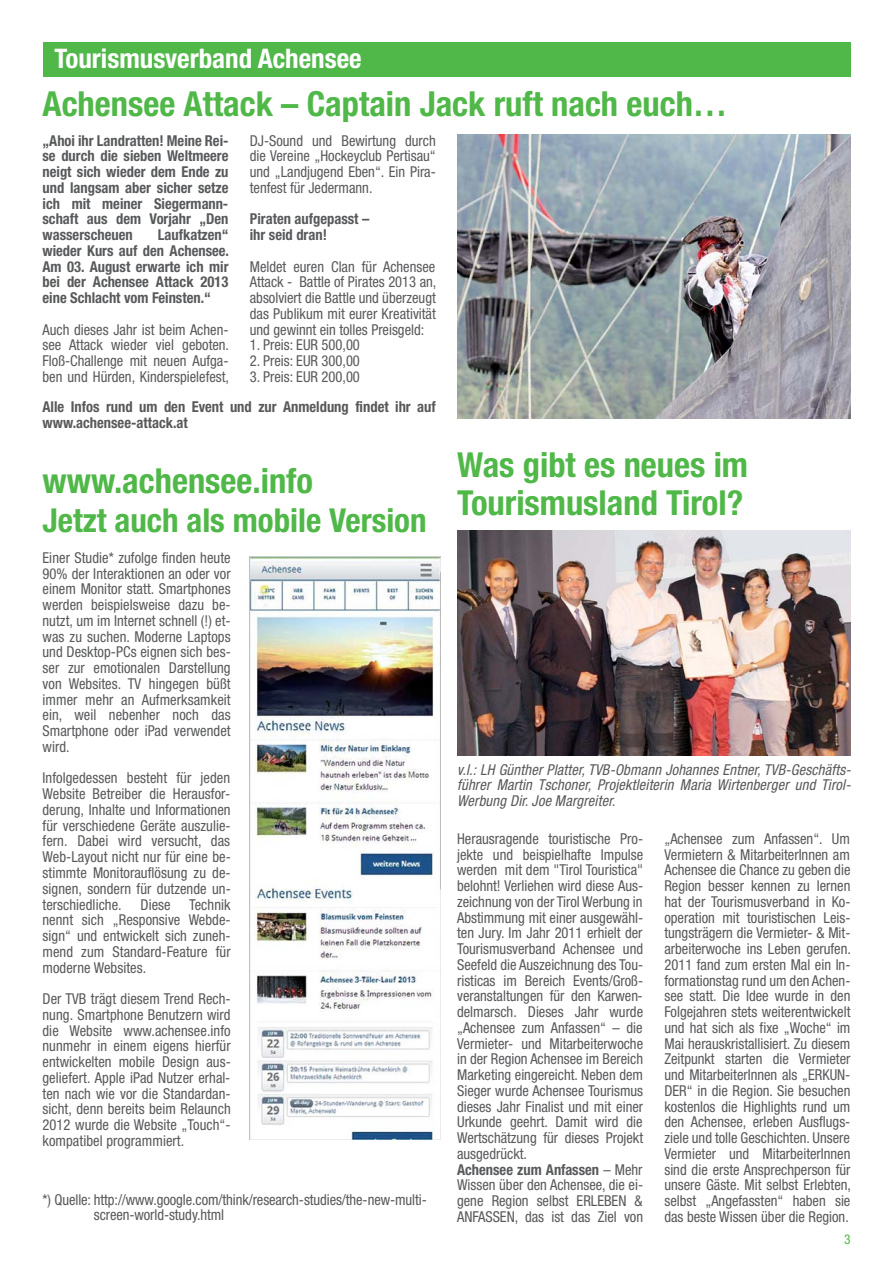
<style>
.page{position:relative;width:893px;height:1263px;background:#fff}
.page>*{position:absolute;margin:0;border:0;box-sizing:border-box;transform-origin:0 0}
.t1{font:700 condensed 34.5px/37.5px "Helvetica Neue";color:#50b848}
.t2{font:700 condensed 33px "Helvetica Neue";color:#50b848}
.t3{font:700 condensed 27px "Helvetica Neue";color:#fff}
.t4{font:condensed 15px/15.8px "Helvetica Neue";color:#58595b;text-align:justify}
.t5{font:700 condensed 15px/15.8px "Helvetica Neue";color:#58595b;text-align:justify}
.t6{font:italic condensed 15px/15.8px "Helvetica Neue";letter-spacing:.01em;color:#58595b;text-align:justify}
.t7{font:condensed 13.5px "Helvetica Neue";color:#50b848}
.s1{font-weight:700}
</style>
<div class="page">
<img style="left:457px;top:134px;width:393px;height:285px">
<img style="left:457px;top:531px;width:393px;height:224px">
<div style="left:43px;top:43px;width:807px;height:34px;background:#50b848"></div>
<img style="left:250px;top:557px;width:191px;height:583px">
<h3 class="t3" style="left:54px;top:49px;width:309px">Tourismusverband Achensee</h3>
<h1 class="t1" style="left:43px;top:88px;width:686px">Achensee Attack – Captain Jack ruft nach euch…</h1>
<p class="t5" style="left:43px;top:134px;width:188px">„Ahoi ihr Landratten! Meine Rei&shy;se durch die sieben Weltmeere neigt sich wieder dem Ende zu und langsam aber sicher setze ich mit meiner Siegermann&shy;schaft aus dem Vorjahr „Den wasserscheuen</p>
<p class="t5" style="left:43px;top:228px;width:188px;text-indent:115px">Laufkatzen“ wieder Kurs auf den Achensee.<br>Am 03. August erwarte ich mir bei der Achensee Attack 2013 eine Schlacht vom Feinsten.“</p>
<p class="t4" style="left:43px;top:323px;width:188px">Auch dieses Jahr ist beim Achen&shy;see Attack wieder viel geboten.<br>Floß-Challenge mit neuen Aufga&shy;ben und Hürden, Kinderspielefest,</p>
<p class="t4" style="left:250px;top:134px;width:188px">DJ-Sound und Bewirtung durch die Vereine „Hockeyclub Pertisau“ und „Landjugend Eben“. Ein Pira&shy;tenfest für Jedermann.</p>
<p class="t5" style="left:250px;top:212px;width:121px">Piraten aufgepasst – ihr seid dran!</p>
<p class="t4" style="left:250px;top:260px;width:188px">Meldet euren Clan für Achensee Attack - Battle of Pirates 2013 an, absolviert die Battle und überzeugt das Publikum mit eurer Kreativität und gewinnt ein tolles Preisgeld:</p>
<p class="t4" style="left:250px;top:338px;width:112px">1. Preis: EUR 500,00</p>
<p class="t4" style="left:250px;top:354px;width:112px">2. Preis: EUR 300,00</p>
<p class="t4" style="left:250px;top:370px;width:112px">3. Preis: EUR 200,00</p>
<p class="t5" style="left:43px;top:400px;width:395px">Alle Infos rund um den Event und zur Anmeldung findet ihr auf www.achensee-attack.at</p>
<h1 class="t1" style="left:43px;top:464px;width:272px">www.achensee.info</h1>
<h2 class="t2" style="left:43px;top:508px;width:386px">Jetzt auch als mobile Version</h2>
<p class="t4" style="left:43px;top:551px;width:190px">Einer Studie* zufolge finden heute 90% der Interaktionen an oder vor einem Monitor statt. Smartphones werden beispielsweise dazu be&shy;nutzt, um im Internet schnell (!) et&shy;was zu suchen. Moderne Laptops und Desktop-PCs eignen sich bes&shy;ser zur emotionalen Darstellung von Websites. TV hingegen büßt immer mehr an Aufmerksamkeit ein, weil nebenher noch das Smartphone oder iPad verwendet wird.</p>
<p class="t4" style="left:43px;top:771px;width:190px">Infolgedessen besteht für jeden Website Betreiber die Herausfor&shy;derung, Inhalte und Informationen für verschiedene Geräte auszulie&shy;fern. Dabei wird versucht, das Web-Layout nicht nur für eine be&shy;stimmte Monitorauflösung zu de&shy;signen, sondern für dutzende un&shy;terschiedliche.</p>
<p class="t4" style="left:43px;top:897px;width:190px;text-indent:98px">Diese Technik nennt sich „Responsive Webde&shy;sign“ und entwickelt sich zuneh&shy;mend zum Standard-Feature für moderne Websites.</p>
<p class="t4" style="left:43px;top:992px;width:190px">Der TVB trägt diesem Trend Rech&shy;nung. Smartphone Benutzern wird die Website www.achensee.info nunmehr in einem eigens hierfür entwickelten mobile Design aus&shy;geliefert. Apple iPad Nutzer erhal&shy;ten nach wie vor die Standardan&shy;sicht, denn bereits beim Relaunch 2012 wurde die Website „Touch“- kompatibel programmiert.</p>
<p class="t4" style="left:94px;top:1192px;width:334px;text-indent:-51px">*) Quelle: http://www.google.com/think/research-studies/the-new-multi&shy;screen-world-study.html</p>
<h1 class="t1" style="left:457px;top:449px;width:292px">Was gibt es neues im<br>Tourismusland Tirol?</h1>
<p class="t6" style="left:457px;top:763px;width:398px">v.l.:LH Günther Platter,TVB-Obmann Johannes Entner,TVB-Geschäfts&shy;führer Martin Tschoner, Projektleiterin Maria Wirtenberger und Tirol-Werbung Dir.Joe Margreiter.</p>
<p class="t4" style="left:457px;top:832px;width:188px;text-align:left">Herausragende touristische Pro&shy;jekte und beispielhafte Impulse werden mit dem "Tirol Touristica" belohnt! Verliehen wird diese Aus&shy;zeichnung von der Tirol Werbung in<br>Abstimmung mit einer ausgewähl&shy;ten Jury. Im Jahr 2011 erhielt der<br>Tourismusverband Achensee und<br>Seefeld die Auszeichnung des Tou&shy;risticas im Bereich Events/Groß&shy;veranstaltungen für den Karwen&shy;delmarsch. Dieses Jahr wurde „Achensee zum Anfassen“ – die<br>Vermieter- und Mitarbeiterwoche in der Region Achensee im Bereich<br>Marketing eingereicht. Neben dem<br>Sieger wurde Achensee Tourismus dieses Jahr Finalist und mit einer<br>Urkunde geehrt. Damit wird die<br>Wertschätzung für dieses Projekt ausgedrückt.<br><span class="s1">Achensee zum Anfassen</span> – Mehr<br>Wissen über den Achensee, die ei&shy;gene Region selbst ERLEBEN &amp;<br>ANFASSEN, das ist das Ziel von</p>
<p class="t4" style="left:664px;top:832px;width:188px">„Achensee zum Anfassen“. Um Vermietern &amp; MitarbeiterInnen am Achensee die Chance zu geben die Region besser kennen zu lernen hat der Tourismusverband in Ko&shy;operation mit touristischen Leis&shy;tungsträgern die Vermieter- &amp; Mit&shy;arbeiterwoche ins Leben gerufen.<br>2011 fand zum ersten Mal ein In&shy;formationstag rund um den Achen&shy;see statt. Die Idee wurde in den Folgejahren stets weiterentwickelt und hat sich als fixe „Woche“ im Mai herauskristallisiert. Zu diesem Zeitpunkt starten die Vermieter und MitarbeiterInnen als „ERKUN-DER“ in die Region. Sie besuchen kostenlos die Highlights rund um den Achensee, erleben Ausflugs&shy;ziele und tolle Geschichten. Unsere Vermieter und MitarbeiterInnen sind die erste Ansprechperson für unsere Gäste. Mit selbst Erlebten, selbst „Angefassten“ haben sie das beste Wissen über die Region.</p>
<p class="t7" style="left:844px;top:1235px;width:8px">3</p>
</div>
